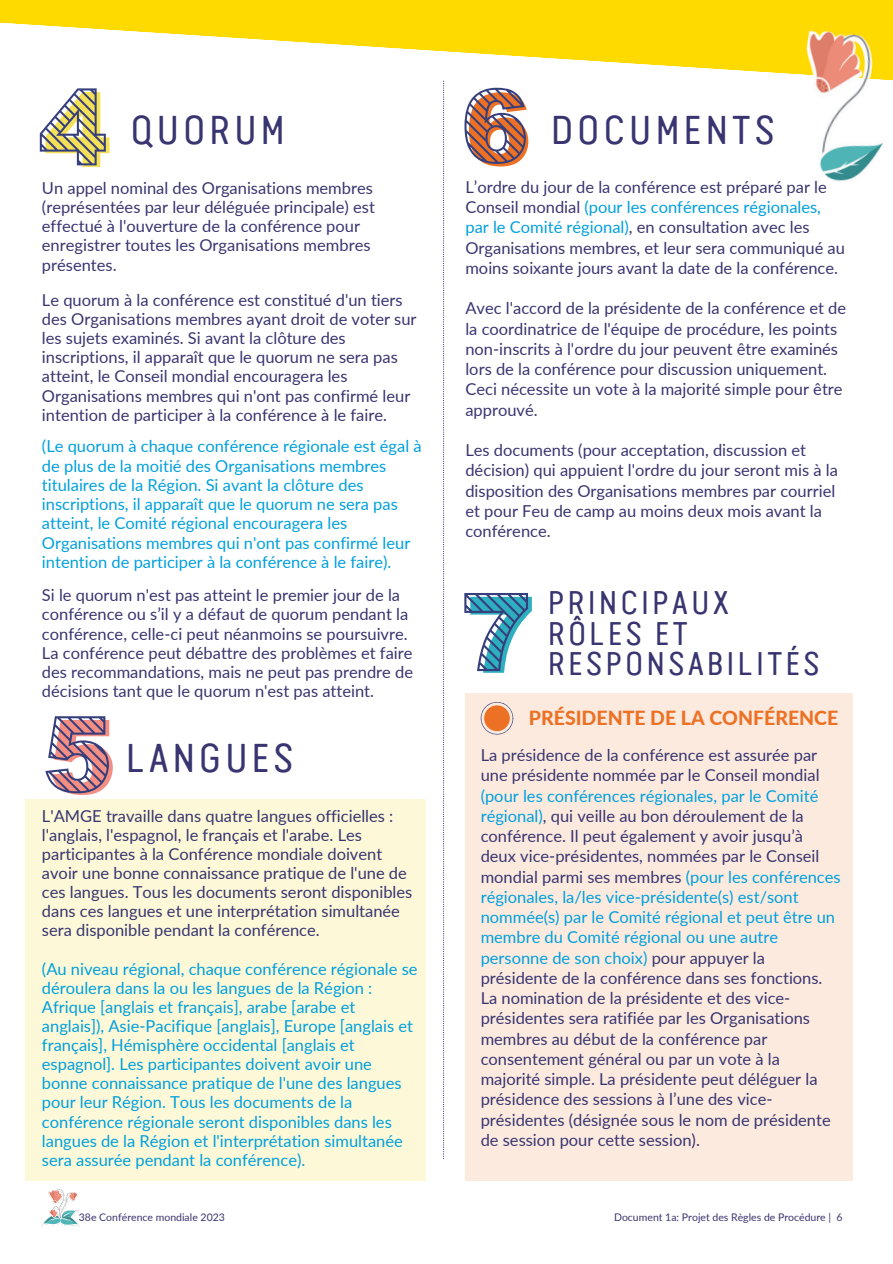
<style>
.page{position:relative;width:893px;height:1264px;background:#fff}
.page>*{position:absolute;margin:0;border:0;box-sizing:border-box;transform-origin:0 0}
.t1{font:40.5px "Van Condensed W01";letter-spacing:.09em;color:#383570}
.t2{font:33px/30.3px "Van Condensed W01";letter-spacing:.09em;color:#383570}
.t3{font:800 19.5px "Lato";color:#ec7124}
.t4{font:16.5px/20.2px "Lato";color:#383570}
.t5{font:16.5px/19px "Lato";color:#00a0dd}
.t6{font:10.5px "Lato";color:#383570}
.s1{color:#00a0dd}
</style>
<div class="page">
<svg style="left:443px;top:83px;width:1px;height:1074px"></svg>
<svg style="left:45px;top:716px;width:68px;height:79px"></svg>
<div style="left:25px;top:799px;width:401px;height:381px;background:#fcf8d8"></div>
<svg style="left:0;top:0;width:892px;height:82px;fill:#ffda00"></svg>
<img style="left:790px;top:29px;width:102px;height:152px">
<svg style="left:464px;top:88px;width:64px;height:78px"></svg>
<div style="left:465px;top:693px;width:387px;height:487px;background:#fceadf"></div>
<svg style="left:480px;top:702px;width:33px;height:32px"></svg>
<svg style="left:464px;top:593px;width:68px;height:79px"></svg>
<svg style="left:40px;top:88px;width:69px;height:79px"></svg>
<img style="left:42px;top:1189px;width:37px;height:37px">
<h1 class="t1" style="left:130px;top:101px;width:156px">QUORUM</h1>
<p class="t4" style="left:42px;top:177px;width:334px;line-height:19.2px">Un appel nominal des Organisations membres (représentées par leur déléguée principale) est effectué à l'ouverture de la conférence pour enregistrer toutes les Organisations membres présentes.</p>
<p class="t4" style="left:42px;top:289px;width:376px;line-height:19.2px">Le quorum à la conférence est constitué d'un tiers des Organisations membres ayant droit de voter sur les sujets examinés. Si avant la clôture des inscriptions, il apparaît que le quorum ne sera pas atteint, le Conseil mondial encouragera les Organisations membres qui n'ont pas confirmé leur intention de participer à la conférence à le faire.</p>
<p class="t5" style="left:42px;top:436px;width:381px">(Le quorum à chaque conférence régionale est égal à de plus de la moitié des Organisations membres titulaires de la Région. Si avant la clôture des inscriptions, il apparaît que le quorum ne sera pas atteint, le Comité régional encouragera les Organisations membres qui n'ont pas confirmé leur intention de participer à la conférence à le faire).</p>
<p class="t4" style="left:42px;top:585px;width:372px;line-height:19.2px">Si le quorum n'est pas atteint le premier jour de la conférence ou s’il y a défaut de quorum pendant la conférence, celle-ci peut néanmoins se poursuivre.<br>La conférence peut débattre des problèmes et faire des recommandations, mais ne peut pas prendre de décisions tant que le quorum n'est pas atteint.</p>
<h1 class="t1" style="left:126px;top:729px;width:169px">LANGUES</h1>
<p class="t4" style="left:42px;top:805px;width:372px;line-height:19px">L'AMGE travaille dans quatre langues officielles : l'anglais, l'espagnol, le français et l'arabe. Les participantes à la Conférence mondiale doivent avoir une bonne connaissance pratique de l'une de ces langues. Tous les documents seront disponibles dans ces langues et une interprétation simultanée sera disponible pendant la conférence.</p>
<p class="t5" style="left:42px;top:958px;width:377px">(Au niveau régional, chaque conférence régionale se déroulera dans la ou les langues de la Région :<br>Afrique [anglais et français], arabe [arabe et anglais]), Asie-Pacifique [anglais], Europe [anglais et français], Hémisphère occidental [anglais et espagnol]. Les participantes doivent avoir une bonne connaissance pratique de l'une des langues pour leur Région. Tous les documents de la conférence régionale seront disponibles dans les langues de la Région et l'interprétation simultanée sera assurée pendant la conférence).</p>
<h1 class="t1" style="left:550px;top:101px;width:226px">DOCUMENTS</h1>
<p class="t4" style="left:465px;top:176px;width:381px">L’ordre du jour de la conférence est préparé par le Conseil mondial <span class="s1">(pour les conférences régionales, par le Comité régional)</span>, en consultation avec les Organisations membres, et leur sera communiqué au moins soixante jours avant la date de la conférence.</p>
<p class="t4" style="left:465px;top:298px;width:382px">Avec l'accord de la présidente de la conférence et de la coordinatrice de l'équipe de procédure, les points non-inscrits à l'ordre du jour peuvent être examinés lors de la conférence pour discussion uniquement.<br>Ceci nécessite un vote à la majorité simple pour être approuvé.</p>
<p class="t4" style="left:465px;top:439px;width:374px">Les documents (pour acceptation, discussion et décision) qui appuient l'ordre du jour seront mis à la disposition des Organisations membres par courriel et pour Feu de camp au moins deux mois avant la conférence.</p>
<h2 class="t2" style="left:547px;top:585px;width:273px">PRINCIPAUX<br>RÔLES ET<br>RESPONSABILITÉS</h2>
<p class="t3" style="left:529px;top:706px;width:311px">PRÉSIDENTE DE LA CONFÉRENCE</p>
<p class="t4" style="left:480px;top:744px;width:340px">La présidence de la conférence est assurée par une présidente nommée par le Conseil mondial</p>
<p class="t4" style="left:480px;top:785px;width:361px"><span class="s1">(pour les conférences régionales, par le Comité régional)</span>, qui veille au bon déroulement de la conférence. Il peut également y avoir jusqu’à deux vice-présidentes, nommées par le Conseil mondial parmi ses membres <span class="s1">(pour les conférences régionales, la/les vice-présidente(s) est/sont nommée(s) par le Comité régional et peut être un membre du Comité régional ou une autre personne de son choix)</span> pour appuyer la présidente de la conférence dans ses fonctions.<br>La nomination de la présidente et des vice&shy;présidentes sera ratifiée par les Organisations membres au début de la conférence par consentement général ou par un vote à la majorité simple. La présidente peut déléguer la présidence des sessions à l’une des vice&shy;présidentes (désignée sous le nom de présidente de session pour cette session).</p>
<p class="t6" style="left:79px;top:1210px;width:147px">38e Conférence mondiale 2023</p>
<p class="t6" style="left:614px;top:1210px;width:230px">Document 1a: Projet des Règles de Procédure | 6</p>
</div>
